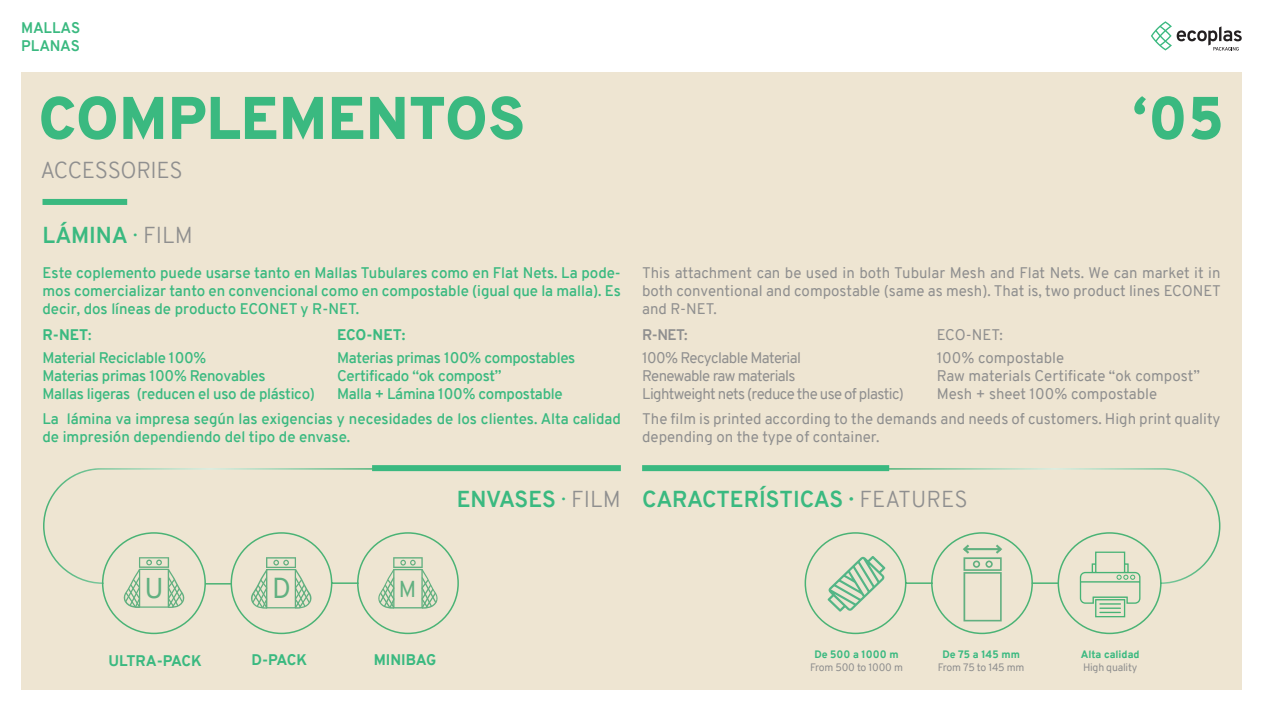
<style>
.page{position:relative;width:1263px;height:711px;background:#fff}
.page>*{position:absolute;margin:0;border:0;box-sizing:border-box;transform-origin:0 0}
.t1{font:900 60px "Overpass";color:#3ab980}
.t2{font:28.2px "Overpass";color:#61b080}
.t3{font:27.9px "Overpass";color:#61b080}
.t4{font:700 22.5px "Overpass";color:#3ab980}
.t5{font:300 22.5px "Overpass";letter-spacing:-.02em;color:#8f8f8f}
.t6{font:22.5px "Overpass";color:#61b080}
.t7{font:600 15px/18px "Overpass";letter-spacing:-.02em;color:#3ab980;text-align:justify}
.t8{font:15px/18px "Overpass";color:#8f8f8f;text-align:justify}
.t9{font:600 15px/18px "Overpass";color:#3ab980}
.t10{font:15px "Overpass";letter-spacing:-.04em;color:#8f8f8f}
.t11{font:800 15px "Overpass";color:#3ab980}
.t12{font:700 15px/18px "Overpass";letter-spacing:-.015em;color:#3ab980}
.t13{font:700 15px "Overpass";color:#8f8f8f}
.t14{font:10.5px "Overpass";letter-spacing:-.02em;color:#8f8f8f}
.t15{font:800 10.5px "Overpass";color:#3ab980}
.s1{font-weight:300}
.s2{font-weight:300;color:#8f8f8f}
.s3{font-weight:600}
</style>
<div class="page">
<svg style="left:1151px;top:21px;width:91px;height:30px"></svg>
<div style="left:21px;top:72px;width:1221px;height:617px;background:#eee5d2"></div>
<div style="left:43px;top:199px;width:84px;height:6px;background:#3ab980"></div>
<div style="left:372px;top:465px;width:249px;height:6px;background:#3ab980"></div>
<div style="left:642px;top:465px;width:247px;height:6px;background:#3ab980"></div>
<img style="left:43px;top:468px;width:332px;height:115px">
<svg style="left:101px;top:531px;width:358px;height:103px"></svg>
<hr style="left:206px;top:582px;width:25px;height:2px;background:#4ab375">
<img style="left:889px;top:468px;width:331px;height:115px">
<svg style="left:804px;top:531px;width:358px;height:103px"></svg>
<svg style="left:1080px;top:551px;width:60px;height:66px"></svg>
<p class="t12" style="left:21px;top:18px;width:60px">MALLAS<br>PLANAS</p>
<p class="t1" style="left:38px;top:75px;width:488px">COMPLEMENTOS</p>
<p class="t5" style="left:40px;top:154px;width:144px">ACCESSORIES</p>
<p class="t4" style="left:43px;top:219px;width:152px">LÁMINA <span class="s1">·</span> <span class="s2">FILM</span></p>
<p class="t1" style="left:1132px;top:75px;width:93px">‘05</p>
<p class="t7" style="left:43px;top:264px;width:580px">Este coplemento puede usarse tanto en Mallas Tubulares como en Flat Nets. La pode&shy;mos comercializar tanto en convencional como en compostable (igual que la malla). Es decir, dos líneas de producto ECONET y R-NET.</p>
<p class="t8" style="left:642px;top:264px;width:580px">This attachment can be used in both Tubular Mesh and Flat Nets. We can market it in both conventional and compostable (same as mesh). That is, two product lines ECONET and R-NET.</p>
<p class="t11" style="left:42px;top:324px;width:51px">R-NET<span class="s3">:</span></p>
<p class="t7" style="left:42px;top:348px;width:165px">Material Reciclable 100%</p>
<p class="t7" style="left:42px;top:366px;width:225px">Materias primas 100% Renovables</p>
<p class="t7" style="left:42px;top:384px;width:274px">Mallas ligeras (reducen el uso de plástico)</p>
<p class="t11" style="left:337px;top:324px;width:70px">ECO-NET:</p>
<p class="t7" style="left:337px;top:348px;width:240px">Materias primas 100% compostables</p>
<p class="t7" style="left:337px;top:366px;width:166px">Certificado “ok compost”</p>
<p class="t7" style="left:337px;top:384px;width:227px">Malla + Lámina 100% compostable</p>
<p class="t13" style="left:642px;top:324px;width:47px">R-NET:</p>
<p class="t10" style="left:642px;top:346px;width:160px">100% Recyclable Material</p>
<p class="t10" style="left:642px;top:364px;width:155px">Renewable raw materials</p>
<p class="t10" style="left:642px;top:382px;width:263px">Lightweight nets (reduce the use of plastic)</p>
<p class="t8" style="left:937px;top:326px;width:68px">ECO-NET:</p>
<p class="t8" style="left:937px;top:348px;width:129px">100% compostable</p>
<p class="t8" style="left:937px;top:366px;width:265px">Raw materials Certificate “ok compost”</p>
<p class="t8" style="left:937px;top:384px;width:222px">Mesh + sheet 100% compostable</p>
<p class="t9" style="left:43px;top:409px;width:580px">La lámina va impresa según las exigencias y necesidades de los clientes. Alta calidad de impresión dependiendo del tipo de envase.</p>
<p class="t8" style="left:642px;top:409px;width:580px">The film is printed according to the demands and needs of customers. High print quality depending on the type of container.</p>
<h3 class="t3" style="left:144px;top:568px;width:21px">U</h3>
<h2 class="t2" style="left:272px;top:567px;width:20px">D</h2>
<h3 class="t6" style="left:399px;top:572px;width:19px">M</h3>
<p class="t4" style="left:457px;top:483px;width:166px">ENVASES <span class="s1">·</span> <span class="s2">FILM</span></p>
<p class="t4" style="left:642px;top:483px;width:327px">CARACTERÍSTICAS · <span class="s2">FEATURES</span></p>
<p class="t15" style="left:814px;top:646px;width:86px">De 500 a 1000 m</p>
<p class="t14" style="left:810px;top:659px;width:94px">From 500 to 1000 m</p>
<p class="t11" style="left:108px;top:649px;width:95px">ULTRA-PACK</p>
<p class="t11" style="left:251px;top:648px;width:57px">D-PACK</p>
<p class="t11" style="left:374px;top:648px;width:64px">MINIBAG</p>
<p class="t15" style="left:942px;top:646px;width:79px">De 75 a 145 mm</p>
<p class="t14" style="left:938px;top:659px;width:88px">From 75 to 145 mm</p>
<p class="t15" style="left:1081px;top:646px;width:60px">Alta calidad</p>
<p class="t14" style="left:1083px;top:659px;width:56px">High quality</p>
</div>
